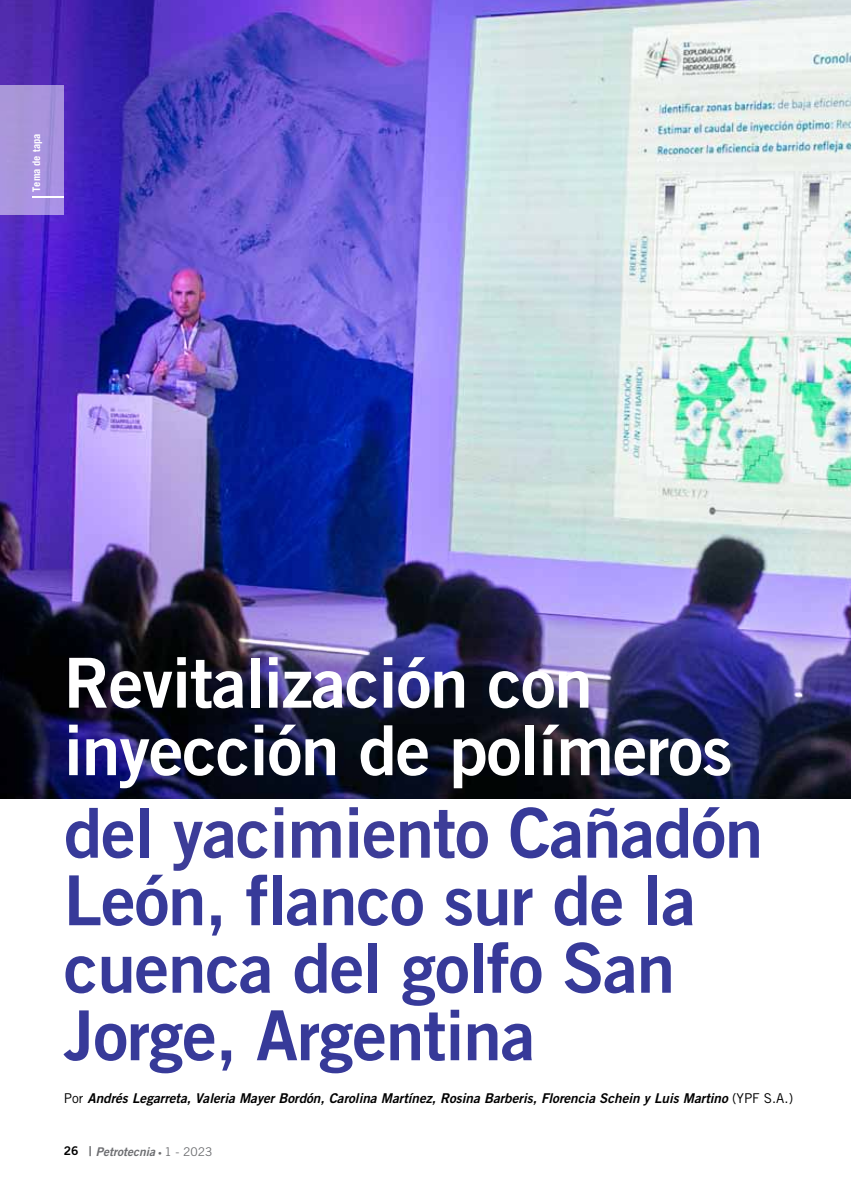
<style>
.page{position:relative;width:851px;height:1191px;background:#fff}
.page>*{position:absolute;margin:0;border:0;box-sizing:border-box;transform-origin:0 0}
.t1{font:69px/67.5px "Trade Gothic Bold Two";letter-spacing:-.015em;color:#373a99}
.t2{font:69px/67.5px "Trade Gothic Bold Two";letter-spacing:-.015em;color:#fff}
.t3{font:italic 13.5px "Trade Gothic Bold Two";color:#000}
.t4{font:italic 12px "Trade Gothic Bold Two";color:#6d6e71}
.t5{font:700 10.5px "Trade Gothic";color:#fff}
.s1{color:#3d3d98}
.s2{font-family:"Trade Gothic";font-style:normal}
.s3{font-style:normal;color:#000}
.s4{font-style:normal;font-size:13.5px}
.s5{font-style:normal;font-size:7.5px}
</style>
<div class="page">
<img style="left:0;top:0;width:850px;height:799px">
<div style="left:0;top:85px;width:64px;height:129px;background:#a995dc"></div>
<hr style="left:32px;top:197px;width:32px;height:1px;background:#fff">
<p class="t5" style="left:30px;top:192px;width:60px;rotate:-90deg">Tema de tapa</p>
<h1 class="t2" style="left:64px;top:648px;width:670px">Revitalización con inyección de polímeros</h1>
<h1 class="t1" style="left:64px;top:798px;width:700px">del <span class="s1">yacimiento</span> Cañadón<br>León, flanco sur de la cuenca del golfo San<br>Jorge, Argentina</h1>
<p class="t3" style="left:64px;top:1090px;width:730px"><span class="s2">Por</span> Andrés Legarreta, Valeria Mayer Bordón, Carolina Martínez, Rosina Barberis, Florencia Schein y Luis Martino <span class="s2">(YPF S.A.)</span></p>
<p class="t4" style="left:64px;top:1143px;width:150px"><span class="s3">26</span> <span class="s4">|</span> Petrotecnia <span class="s5">•</span> <span class="s2">1 - 2023</span></p>
</div>
